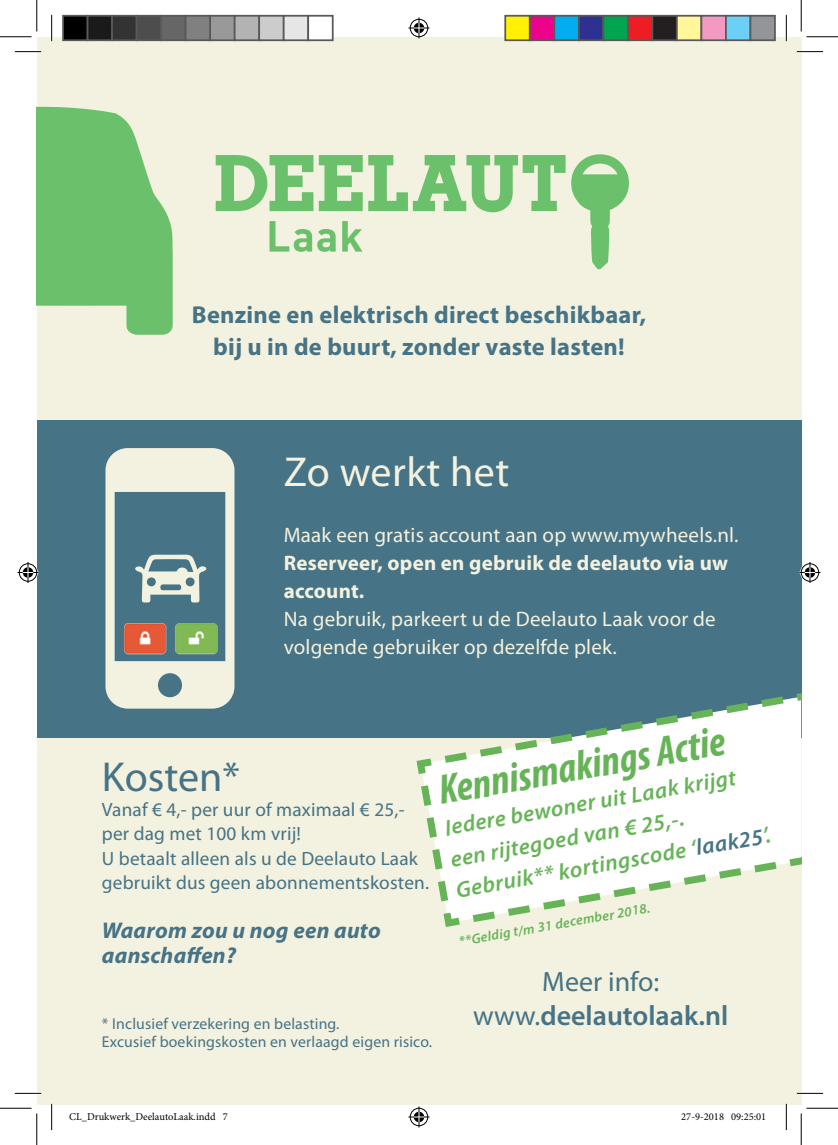
<style>
.page{position:relative;width:838px;height:1145px;background:#fff}
.page>*{position:absolute;margin:0;border:0;box-sizing:border-box;transform-origin:0 0}
.t1{font:italic 700 condensed 42px "Myriad Pro";color:#67b458}
.t2{font:42px "Myriad Pro";letter-spacing:.01em;color:#f3f1df}
.t3{font:42px "Myriad Pro";color:#467385}
.t4{font:600 28px/33.6px "Myriad Pro";color:#467385;text-align:center}
.t5{font:700 24.5px/31.5px "Myriad Pro";letter-spacing:.01em;color:#467385;text-align:center}
.t6{font:italic 600 22.75px/31.5px "Myriad Pro";color:#67b458}
.t7{font:italic 700 22.75px/24.5px "Myriad Pro";letter-spacing:.01em;color:#467385}
.t8{font:21px/28px "Myriad Pro";letter-spacing:.01em;color:#f3f1df}
.t9{font:700 21px/28px "Myriad Pro";letter-spacing:.01em;color:#f3f1df}
.t10{font:19.25px/24.5px "Myriad Pro";letter-spacing:.01em;color:#467385}
.t11{font:15.75px/18.9px "Myriad Pro";letter-spacing:.01em;color:#467385}
.t12{font:italic 600 14px "Myriad Pro";color:#67b458}
.t13{font:10.5px "Minion Pro";color:#000}
.s1{color:#467385}
.s2{font-weight:400}
</style>
<div class="page">
<div style="left:37px;top:37px;width:764px;height:1067px;background:#f3f1df"></div>
<div style="left:37px;top:420px;width:764px;height:317px;background:#467385"></div>
<svg style="left:412px;top:693px;width:389px;height:234px"></svg>
<svg style="left:105px;top:448px;width:129px;height:261px"></svg>
<img style="left:116px;top:621px;width:107px;height:36px">
<svg style="left:571px;top:154px;width:58px;height:115px"></svg>
<svg style="left:216px;top:155px;width:97px;height:56px"></svg>
<svg style="left:319px;top:155px;width:43px;height:56px"></svg>
<svg style="left:368px;top:155px;width:197px;height:57px"></svg>
<svg style="left:269px;top:221px;width:66px;height:31px"></svg>
<svg style="left:342px;top:221px;width:20px;height:31px"></svg>
<svg style="left:37px;top:107px;width:136px;height:228px"></svg>
<hr style="left:15px;top:51px;width:26px;height:2px;background:#fff">
<hr style="left:796px;top:51px;width:27px;height:2px;background:#fff">
<hr style="left:15px;top:1092px;width:26px;height:2px;background:#fff">
<hr style="left:796px;top:1092px;width:27px;height:2px;background:#fff">
<hr style="left:51px;top:15px;width:2px;height:26px;background:#fff">
<hr style="left:785px;top:15px;width:2px;height:26px;background:#fff">
<svg style="left:15px;top:51px;width:26px;height:1px"></svg>
<svg style="left:796px;top:51px;width:27px;height:1px"></svg>
<svg style="left:15px;top:1093px;width:26px;height:1px"></svg>
<svg style="left:796px;top:1093px;width:27px;height:1px"></svg>
<svg style="left:51px;top:15px;width:1px;height:26px"></svg>
<svg style="left:51px;top:1104px;width:1px;height:26px"></svg>
<svg style="left:786px;top:15px;width:1px;height:26px"></svg>
<svg style="left:786px;top:1104px;width:1px;height:26px"></svg>
<hr style="left:0;top:36px;width:32px;height:1px;background:#000">
<hr style="left:806px;top:36px;width:31px;height:1px;background:#000">
<hr style="left:0;top:1108px;width:32px;height:1px;background:#000">
<hr style="left:806px;top:1108px;width:31px;height:1px;background:#000">
<hr style="left:36px;top:0;width:1px;height:31px;background:#000">
<hr style="left:36px;top:1113px;width:1px;height:32px;background:#000">
<hr style="left:800px;top:0;width:1px;height:31px;background:#000">
<hr style="left:800px;top:1113px;width:1px;height:32px;background:#000">
<svg style="left:408px;top:18px;width:21px;height:21px"></svg>
<svg style="left:408px;top:1106px;width:21px;height:21px"></svg>
<svg style="left:18px;top:562px;width:21px;height:21px"></svg>
<svg style="left:799px;top:562px;width:21px;height:21px"></svg>
<div style="left:63px;top:16px;width:25px;height:24px;background:#000"></div>
<div style="left:62px;top:15px;width:26px;height:26px;border:2px solid #595959"></div>
<div style="left:88px;top:16px;width:24px;height:24px;background:#1a1a1a"></div>
<div style="left:87px;top:15px;width:26px;height:26px;border:2px solid #595959"></div>
<div style="left:112px;top:16px;width:25px;height:24px;background:#333"></div>
<div style="left:111px;top:15px;width:26px;height:26px;border:2px solid #595959"></div>
<div style="left:137px;top:16px;width:24px;height:24px;background:#4d4d4d"></div>
<div style="left:136px;top:15px;width:26px;height:26px;border:2px solid #595959"></div>
<div style="left:161px;top:16px;width:25px;height:24px;background:#666"></div>
<div style="left:160px;top:15px;width:26px;height:26px;border:2px solid #595959"></div>
<div style="left:186px;top:16px;width:24px;height:24px;background:#808080"></div>
<div style="left:185px;top:15px;width:26px;height:26px;border:2px solid #595959"></div>
<div style="left:210px;top:16px;width:25px;height:24px;background:#999"></div>
<div style="left:209px;top:15px;width:26px;height:26px;border:2px solid #595959"></div>
<div style="left:235px;top:16px;width:24px;height:24px;background:#b3b3b3"></div>
<div style="left:234px;top:15px;width:26px;height:26px;border:2px solid #595959"></div>
<div style="left:259px;top:16px;width:25px;height:24px;background:#ccc"></div>
<div style="left:258px;top:15px;width:26px;height:26px;border:2px solid #595959"></div>
<div style="left:284px;top:16px;width:24px;height:24px;background:#e6e6e6"></div>
<div style="left:283px;top:15px;width:26px;height:26px;border:2px solid #595959"></div>
<div style="left:308px;top:16px;width:25px;height:24px;background:#fff"></div>
<div style="left:307px;top:15px;width:26px;height:26px;border:2px solid #595959"></div>
<div style="left:505px;top:16px;width:24px;height:24px;background:#fff101"></div>
<div style="left:504px;top:15px;width:26px;height:26px;border:2px solid #595959"></div>
<div style="left:529px;top:16px;width:25px;height:24px;background:#ed028c"></div>
<div style="left:529px;top:15px;width:26px;height:26px;border:2px solid #595959"></div>
<div style="left:554px;top:16px;width:24px;height:24px;background:#00aeef"></div>
<div style="left:553px;top:15px;width:26px;height:26px;border:2px solid #595959"></div>
<div style="left:578px;top:16px;width:25px;height:24px;background:#2e3092"></div>
<div style="left:578px;top:15px;width:26px;height:26px;border:2px solid #595959"></div>
<div style="left:603px;top:16px;width:24px;height:24px;background:#00a54f"></div>
<div style="left:602px;top:15px;width:26px;height:26px;border:2px solid #595959"></div>
<div style="left:627px;top:16px;width:25px;height:24px;background:#ee1d23"></div>
<div style="left:627px;top:15px;width:26px;height:26px;border:2px solid #595959"></div>
<div style="left:652px;top:16px;width:24px;height:24px;background:#231f20"></div>
<div style="left:651px;top:15px;width:26px;height:26px;border:2px solid #595959"></div>
<div style="left:676px;top:16px;width:25px;height:24px;background:#fff79a"></div>
<div style="left:676px;top:15px;width:26px;height:26px;border:2px solid #595959"></div>
<div style="left:701px;top:16px;width:24px;height:24px;background:#f499c2"></div>
<div style="left:700px;top:15px;width:26px;height:26px;border:2px solid #595959"></div>
<div style="left:725px;top:16px;width:25px;height:24px;background:#6bcff6"></div>
<div style="left:725px;top:15px;width:26px;height:26px;border:2px solid #595959"></div>
<div style="left:750px;top:16px;width:24px;height:24px;background:#939598"></div>
<div style="left:749px;top:15px;width:26px;height:26px;border:2px solid #595959"></div>
<p class="t5" style="left:192px;top:298px;width:455px">Benzine en elektrisch direct beschikbaar, bij u in de buurt, zonder vaste lasten!</p>
<h1 class="t2" style="left:284px;top:446px;width:227px">Zo werkt het</h1>
<p class="t8" style="left:284px;top:520px;width:456px">Maak een gratis account aan op www.mywheels.nl.</p>
<p class="t9" style="left:284px;top:548px;width:446px">Reserveer, open en gebruik de deelauto via uw account.</p>
<p class="t8" style="left:284px;top:604px;width:433px">Na gebruik, parkeert u de Deelauto Laak voor de volgende gebruiker op dezelfde plek.</p>
<h1 class="t3" style="left:102px;top:751px;width:139px">Kosten*</h1>
<p class="t10" style="left:102px;top:797px;width:328px">Vanaf € 4,- per uur of maximaal € 25,- per dag met 100 km vrij!<br>U betaalt alleen als u de Deelauto Laak gebruikt dus geen abonnementskosten.</p>
<p class="t7" style="left:102px;top:918px;width:280px">Waarom zou u nog een auto aanschaffen?</p>
<h1 class="t1" style="left:434px;top:765px;width:292px;rotate:-10deg">Kennismakings Actie</h1>
<p class="t6" style="left:442px;top:812px;width:320px;rotate:-10deg">Iedere bewoner uit Laak krijgt een rijtegoed van € 25,-.<br>Gebruik** kortingscode ‘<span class="s1">laak25</span>’.</p>
<p class="t12" style="left:457px;top:933px;width:195px;rotate:-10deg">**Geldig t/m 31 december 2018.</p>
<p class="t11" style="left:102px;top:1014px;width:331px">* Inclusief verzekering en belasting.<br>Excusief boekingskosten en verlaagd eigen risico.</p>
<h2 class="t4" style="left:473px;top:964px;width:257px"><span class="s2">Meer info: www.</span>deelautolaak.nl</h2>
<p class="t13" style="left:69px;top:1109px;width:160px">CL_Drukwerk_DeelautoLaak.indd 7</p>
<p class="t13" style="left:681px;top:1109px;width:86px">27-9-2018 09:25:01</p>
</div>
